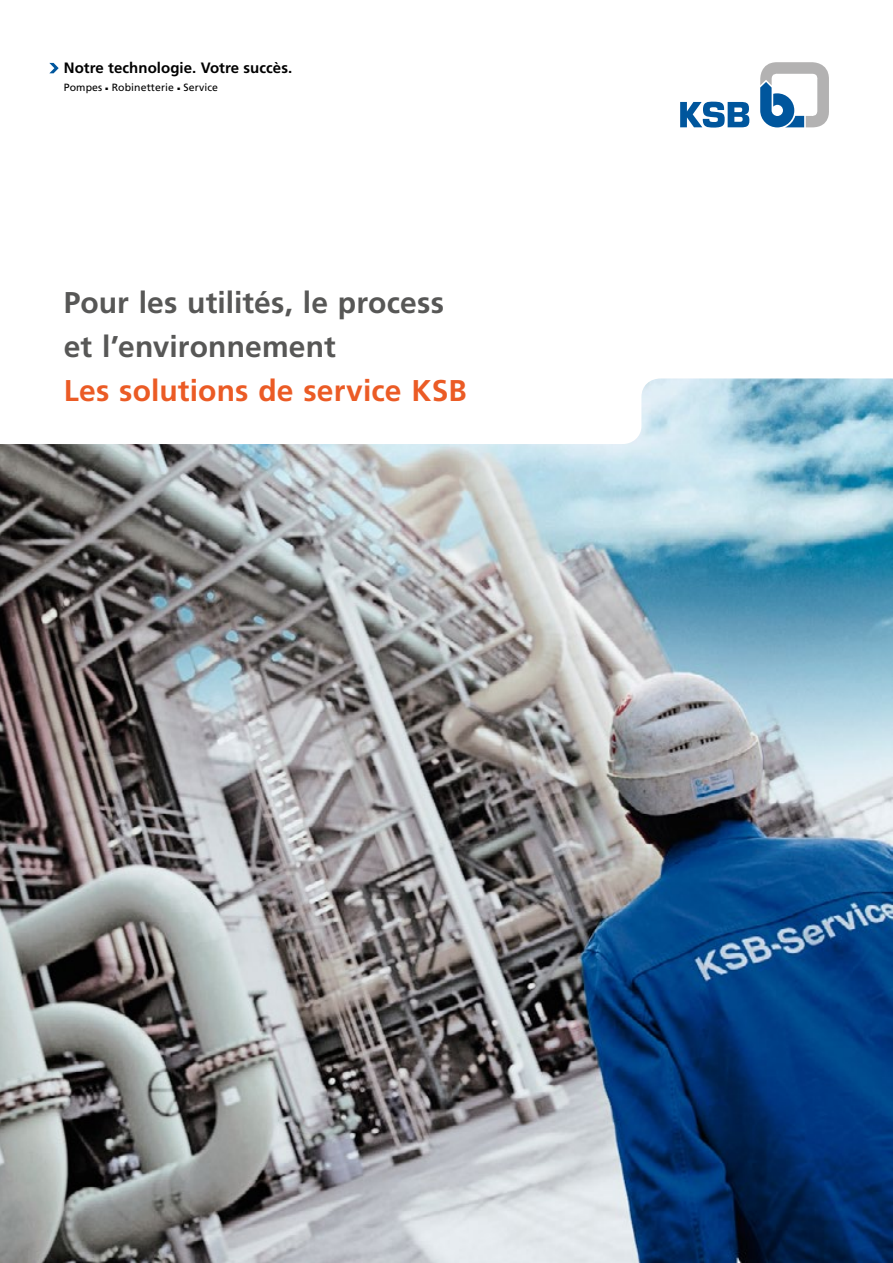
<style>
.page{position:relative;width:893px;height:1263px;background:#fff}
.page>*{position:absolute;margin:0;border:0;box-sizing:border-box;transform-origin:0 0}
.t1{font:700 30px/43.7px "Frutiger LT Pro";letter-spacing:.005em;color:#575756}
.t2{font:700 30px "Frutiger LT Pro";letter-spacing:.005em;color:#eb5b25}
.t3{font:700 15px "Frutiger LT Pro";letter-spacing:.005em;color:#000}
.t4{font:10.5px "Frutiger LT Pro";letter-spacing:.01em;color:#000}
</style>
<div class="page">
<svg style="left:760px;top:62px;width:69px;height:65px"></svg>
<svg style="left:680px;top:102px;width:69px;height:26px"></svg>
<img style="left:0;top:378px;width:893px;height:885px">
<svg style="left:49px;top:63px;width:10px;height:10px"></svg>
<p class="t3" style="left:64px;top:59px;width:230px">Notre technologie. Votre succès.</p>
<p class="t4" style="left:64px;top:81px;width:156px">Pompes ■ Robinetterie ■ Service</p>
<p class="t1" style="left:64px;top:281px;width:382px">Pour les utilités, le process et l’environnement</p>
<p class="t2" style="left:64px;top:373px;width:405px">Les solutions de service KSB</p>
</div>
